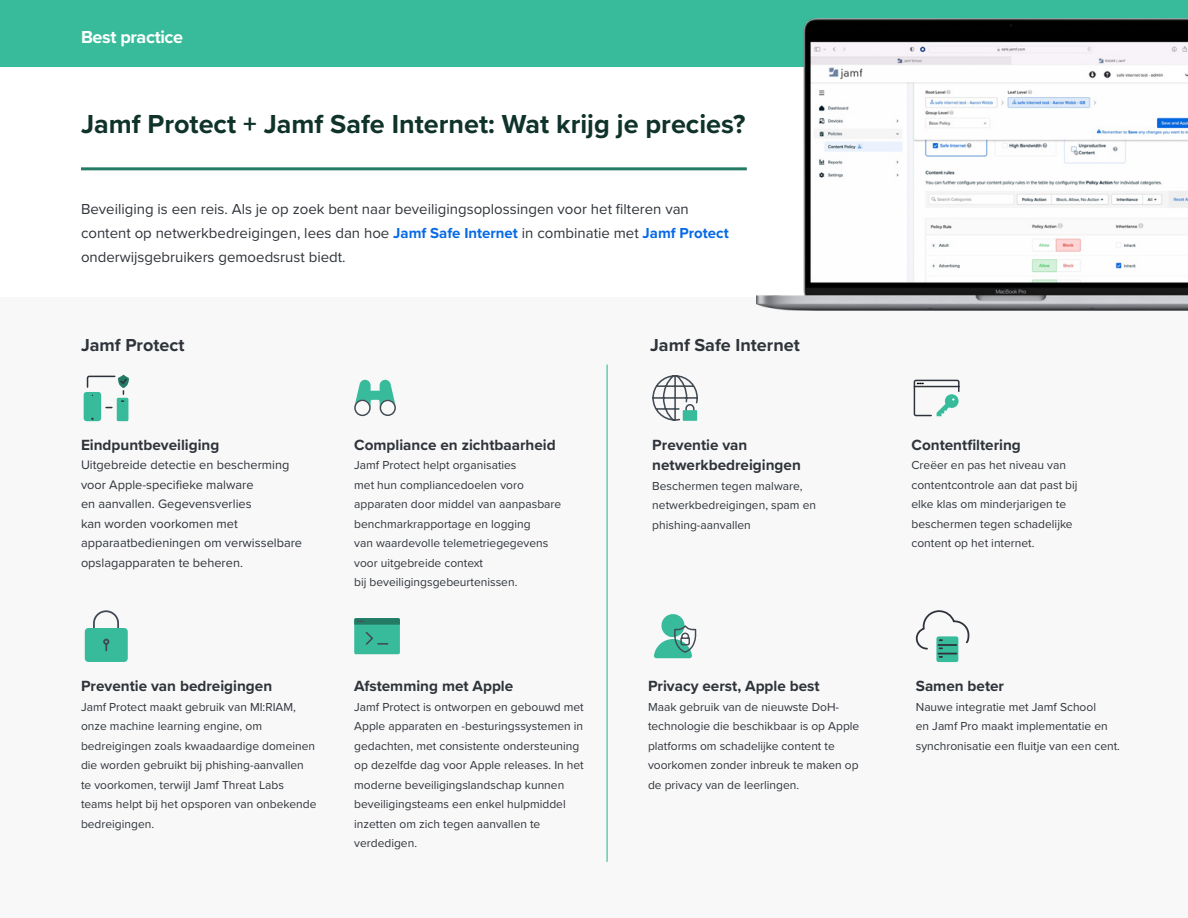
<style>
.page{position:relative;width:1188px;height:918px;background:#fff}
.page>*{position:absolute;margin:0;border:0;box-sizing:border-box;transform-origin:0 0}
.t1{font:700 27px "Proxima Nova";color:#0f332a}
.t2{font:700 18px "Proxima Nova";color:#2f343a}
.t3{font:700 18px "Proxima Nova";letter-spacing:-.02em;color:#fff}
.t4{font:700 15.3px/20.4px "Proxima Nova";color:#2f343a}
.t5{font:15px/24px "Proxima Nova";color:#2f343a}
.t6{font:12.75px/19.5px "Proxima Nova";color:#2f343a}
.t7{font:12px/19.5px "Proxima Nova";color:#2f343a}
.s1{font-weight:700;color:#056ae6}
</style>
<div class="page">
<div style="left:0;top:297px;width:1188px;height:621px;background:#f8f8f8"></div>
<div style="left:0;top:0;width:1188px;height:66px;background:#37bb9a"></div>
<img style="left:756px;top:19px;width:432px;height:291px">
<svg style="left:654px;top:614px;width:43px;height:44px"></svg>
<div style="left:117px;top:398px;width:11px;height:23px;background:#37bb9a;border-radius:2px"></div>
<div style="left:84px;top:392px;width:17px;height:29px;background:#37bb9a;border-radius:3px"></div>
<svg style="left:86px;top:375px;width:43px;height:33px"></svg>
<svg style="left:913px;top:379px;width:47px;height:38px"></svg>
<svg style="left:652px;top:375px;width:46px;height:46px"></svg>
<div style="left:683px;top:410px;width:14px;height:11px;background:#37bb9a"></div>
<div style="left:936px;top:636px;width:22px;height:26px;background:#37bb9a;border-radius:2px"></div>
<svg style="left:915px;top:610px;width:55px;height:48px"></svg>
<svg style="left:93px;top:610px;width:26px;height:18px"></svg>
<div style="left:85px;top:628px;width:43px;height:34px;background:#37bb9a;border-radius:4px"></div>
<svg style="left:103px;top:639px;width:6px;height:11px"></svg>
<svg style="left:354px;top:380px;width:42px;height:37px"></svg>
<div style="left:354px;top:618px;width:46px;height:36px;background:#37bb9a;border-radius:2px"></div>
<svg style="left:354px;top:618px;width:46px;height:28px"></svg>
<hr style="left:81px;top:167px;width:666px;height:3px;background:#237a65">
<hr style="left:607px;top:364px;width:1px;height:498px;background:#37bb9a">
<h2 class="t3" style="left:81px;top:23px;width:104px">Best practice</h2>
<h1 class="t1" style="left:81px;top:103px;width:666px">Jamf Protect + Jamf Safe Internet: Wat krijg je precies?</h1>
<p class="t5" style="left:81px;top:197px;width:649px">Beveiliging is een reis. Als je op zoek bent naar beveiligingsoplossingen voor het filteren van content op netwerkbedreigingen, lees dan hoe <span class="s1">Jamf Safe Internet</span> in combinatie met <span class="s1">Jamf Protect </span>onderwijsgebruikers gemoedsrust biedt.</p>
<h2 class="t2" style="left:81px;top:332px;width:105px">Jamf Protect</h2>
<h2 class="t2" style="left:650px;top:332px;width:151px">Jamf Safe Internet</h2>
<p class="t4" style="left:81px;top:434px;width:140px">Eindpuntbeveiliging</p>
<p class="t6" style="left:81px;top:455px;width:223px">Uitgebreide detectie en bescherming voor Apple-specifieke malware<br>en aanvallen. Gegevensverlies<br>kan worden voorkomen met apparaatbedieningen om verwisselbare opslagapparaten te beheren.</p>
<p class="t4" style="left:81px;top:676px;width:193px">Preventie van bedreigingen</p>
<p class="t7" style="left:81px;top:697px;width:237px">Jamf Protect maakt gebruik van MI:RIAM, onze machine learning engine, om bedreigingen zoals kwaadaardige domeinen die worden gebruikt bij phishing-aanvallen te voorkomen, terwijl Jamf Threat Labs teams helpt bij het opsporen van onbekende bedreigingen.</p>
<p class="t4" style="left:354px;top:434px;width:203px">Compliance en zichtbaarheid</p>
<p class="t7" style="left:354px;top:455px;width:209px">Jamf Protect helpt organisaties<br>met hun compliancedoelen voro apparaten door middel van aanpasbare benchmarkrapportage en logging<br>van waardevolle telemetriegegevens voor uitgebreide context<br>bij beveiligingsgebeurtenissen.</p>
<p class="t4" style="left:354px;top:676px;width:161px">Afstemming met Apple</p>
<p class="t7" style="left:354px;top:697px;width:231px">Jamf Protect is ontworpen en gebouwd met Apple apparaten en -besturingssystemen in gedachten, met consistente ondersteuning op dezelfde dag voor Apple releases. In het moderne beveiligingslandschap kunnen beveiligingsteams een enkel hulpmiddel inzetten om zich tegen aanvallen te verdedigen.</p>
<p class="t4" style="left:652px;top:434px;width:150px">Preventie van netwerkbedreigingen</p>
<p class="t7" style="left:652px;top:475px;width:165px">Beschermen tegen malware, netwerkbedreigingen, spam en phishing-aanvallen</p>
<p class="t4" style="left:648px;top:676px;width:173px">Privacy eerst, Apple best</p>
<p class="t7" style="left:648px;top:697px;width:213px">Maak gebruik van de nieuwste DoH&shy;technologie die beschikbaar is op Apple platforms om schadelijke content te voorkomen zonder inbreuk te maken op de privacy van de leerlingen.</p>
<p class="t4" style="left:912px;top:434px;width:111px">Contentfiltering</p>
<p class="t7" style="left:912px;top:455px;width:168px">Creëer en pas het niveau van contentcontrole aan dat past bij elke klas om minderjarigen te beschermen tegen schadelijke content op het internet.</p>
<p class="t4" style="left:916px;top:676px;width:90px">Samen beter</p>
<p class="t7" style="left:916px;top:697px;width:206px">Nauwe integratie met Jamf School<br>en Jamf Pro maakt implementatie en synchronisatie een fluitje van een cent.</p>
</div>
